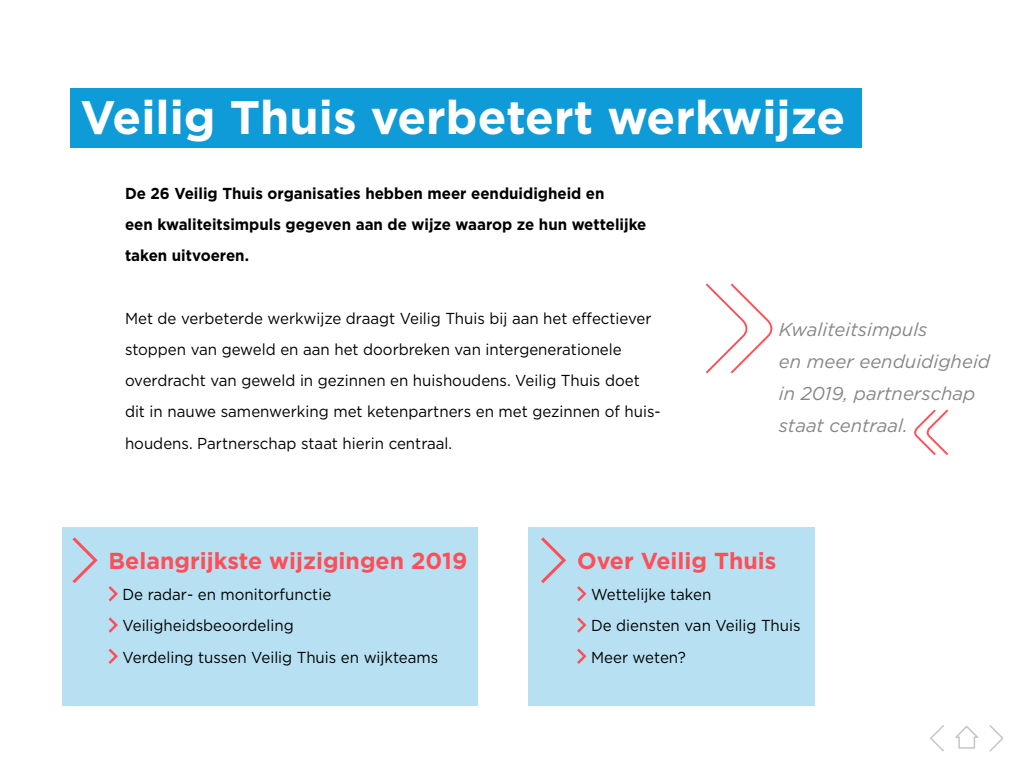
<style>
.page{position:relative;width:1024px;height:768px;background:#fff}
.page>*{position:absolute;margin:0;border:0;box-sizing:border-box;transform-origin:0 0}
.t1{font:700 47px "Gotham";color:#fff}
.t2{font:700 23.1px "Gotham";color:#fd4f57}
.t3{font:italic 18.6px/31.9px "Gotham";color:#878787}
.t4{font:15.9px/31.2px "Gotham";color:#000;scale:.95 1}
.t5{font:700 15.9px/31.2px "Gotham";color:#000;scale:.95 1}
</style>
<div class="page">
<div style="left:528px;top:527px;width:287px;height:179px;background:#b7e1f3"></div>
<div style="left:62px;top:527px;width:416px;height:179px;background:#b7e1f3"></div>
<div style="left:70px;top:88px;width:792px;height:60px;background:#0f9bd7"></div>
<svg style="left:706px;top:283px;width:67px;height:91px"></svg>
<svg style="left:914px;top:409px;width:35px;height:46px"></svg>
<svg style="left:108px;top:586px;width:10px;height:16px"></svg>
<svg style="left:108px;top:617px;width:10px;height:16px"></svg>
<svg style="left:108px;top:648px;width:10px;height:16px"></svg>
<svg style="left:72px;top:537px;width:26px;height:47px"></svg>
<svg style="left:577px;top:586px;width:10px;height:16px"></svg>
<svg style="left:577px;top:617px;width:10px;height:16px"></svg>
<svg style="left:577px;top:648px;width:10px;height:16px"></svg>
<svg style="left:541px;top:537px;width:25px;height:47px"></svg>
<svg style="left:989px;top:725px;width:15px;height:27px"></svg>
<svg style="left:930px;top:725px;width:14px;height:27px"></svg>
<svg style="left:955px;top:726px;width:23px;height:23px"></svg>
<h1 class="t1" style="left:81px;top:90px;width:766px">Veilig Thuis verbetert werkwijze</h1>
<p class="t5" style="left:125px;top:177px;width:550px">De 26 Veilig Thuis organisaties hebben meer eenduidigheid en<br>een kwaliteitsimpuls gegeven aan de wijze waarop ze hun wettelijke taken uitvoeren.</p>
<p class="t4" style="left:125px;top:302px;width:565px">Met de verbeterde werkwijze draagt Veilig Thuis bij aan het effectiever stoppen van geweld en aan het doorbreken van intergenerationele overdracht van geweld in gezinnen en huishoudens. Veilig Thuis doet dit in nauwe samenwerking met ketenpartners en met gezinnen of huis&shy;houdens. Partnerschap staat hierin centraal.</p>
<p class="t3" style="left:779px;top:313px;width:213px">Kwaliteitsimpuls<br>en meer eenduidigheid in 2019, partnerschap staat centraal.</p>
<h2 class="t2" style="left:109px;top:548px;width:360px">Belangrijkste wijzigingen 2019</h2>
<p class="t4" style="left:123px;top:578px;width:334px">De radar- en monitorfunctie<br>Veiligheidsbeoordeling<br>Verdeling tussen Veilig Thuis en wijkteams</p>
<h2 class="t2" style="left:577px;top:548px;width:201px">Over Veilig Thuis</h2>
<p class="t4" style="left:591px;top:578px;width:222px">Wettelijke taken<br>De diensten van Veilig Thuis<br>Meer weten?</p>
</div>
